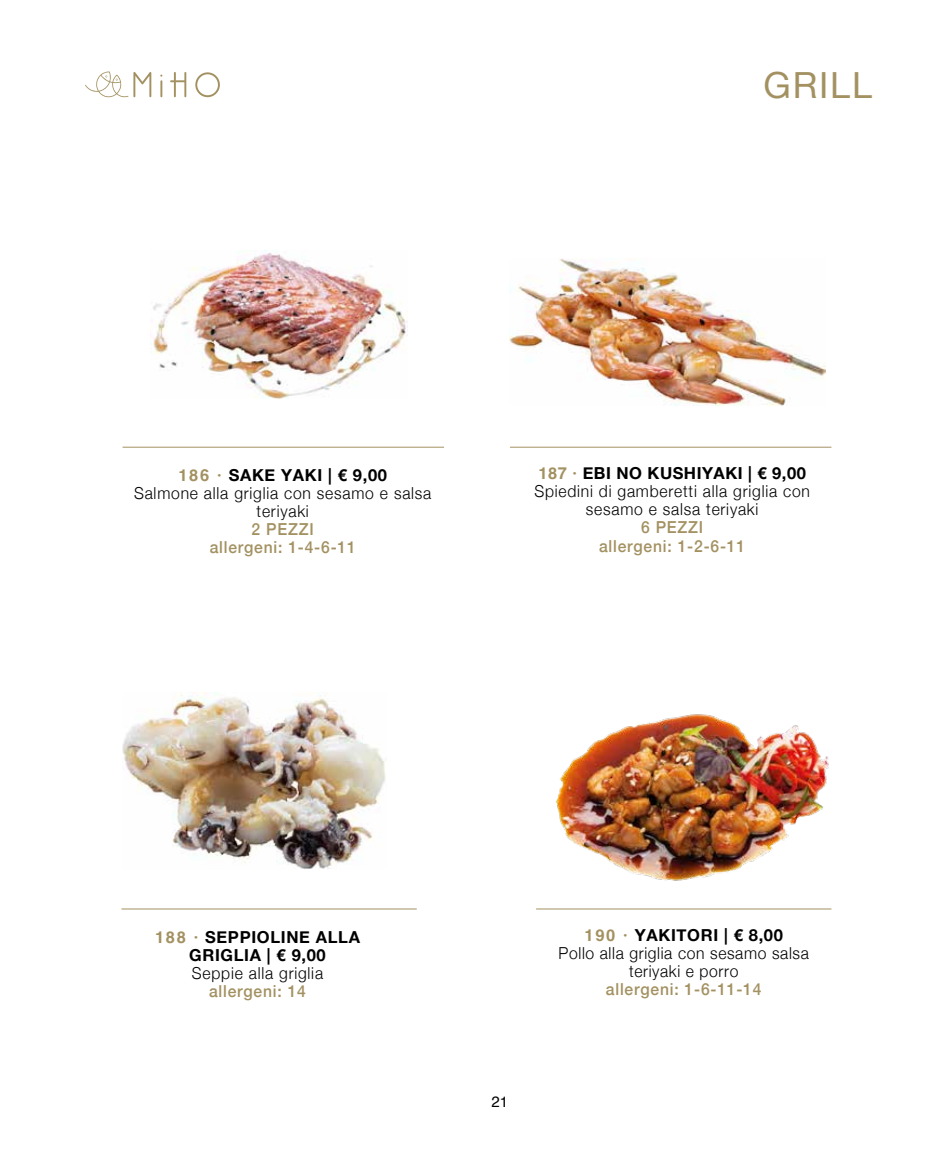
<style>
.page{position:relative;width:936px;height:1149px;background:#fff}
.page>*{position:absolute;margin:0;border:0;box-sizing:border-box;transform-origin:0 0}
.t1{font:36px "Helvetica Neue";letter-spacing:.05em;color:#a39161}
.t2{font:300 16.5px/18px "Helvetica Neue";letter-spacing:.05em;color:#000;text-align:center;scale:.95 1}
.t3{font:500 16.5px/18px "Helvetica Neue";letter-spacing:.05em;color:#a39161;text-align:center;scale:.95 1}
.t4{font:700 16.5px/18px "Helvetica Neue";letter-spacing:.04em;color:#000;text-align:center}
.t5{font:15px "Helvetica";color:#000}
.s1{font-family:"Helvetica";font-weight:700;color:#a39161}
.s2{font-weight:700}
.s3{font-family:"Helvetica";color:#a39161}
</style>
<div class="page">
<svg style="left:170px;top:72px;width:16px;height:25px"></svg>
<svg style="left:195px;top:72px;width:25px;height:25px"></svg>
<svg style="left:160px;top:75px;width:2px;height:22px"></svg>
<svg style="left:85px;top:71px;width:66px;height:27px"></svg>
<img style="left:150px;top:250px;width:257px;height:148px">
<img style="left:510px;top:259px;width:315px;height:146px">
<img style="left:123px;top:692px;width:263px;height:177px">
<img style="left:556px;top:714px;width:273px;height:167px">
<hr style="left:510px;top:446px;width:321px;height:1px;background:#a39161">
<hr style="left:123px;top:446px;width:321px;height:1px;background:#a39161">
<hr style="left:536px;top:908px;width:295px;height:1px;background:#a39161">
<hr style="left:121px;top:908px;width:296px;height:1px;background:#a39161">
<h1 class="t1" style="left:763px;top:59px;width:110px">GRILL</h1>
<p class="t2" style="left:134px;top:465px;width:314px"><span class="s1">186 ·</span> <span class="s2">SAKE YAKI | € 9,00<br></span>Salmone alla griglia con sesamo e salsa teriyaki</p>
<p class="t3" style="left:210px;top:519px;width:155px">2 PEZZI<br>allergeni: 1-4-6-11</p>
<p class="t2" style="left:534px;top:463px;width:291px"><span class="s1">187 ·</span> <span class="s2">EBI NO KUSHIYAKI | € 9,00<br></span>Spiedini di gamberetti alla griglia con sesamo e salsa teriyaki</p>
<p class="t3" style="left:599px;top:517px;width:155px">6 PEZZI<br>allergeni: 1-2-6-11</p>
<p class="t4" style="left:155px;top:927px;width:206px"><span class="s3">188 ·</span> SEPPIOLINE ALLA<br>GRIGLIA | € 9,00</p>
<p class="t2" style="left:192px;top:962px;width:140px">Seppie alla griglia</p>
<p class="t3" style="left:209px;top:980px;width:103px">allergeni: 14</p>
<p class="t5" style="left:491px;top:1089px;width:18px">21</p>
<p class="t2" style="left:558px;top:924px;width:265px"><span class="s1">190 ·</span> <span class="s2">YAKITORI | € 8,00<br></span>Pollo alla griglia con sesamo salsa teriyaki e porro</p>
<p class="t3" style="left:606px;top:978px;width:165px">allergeni: 1-6-11-14</p>
</div>
